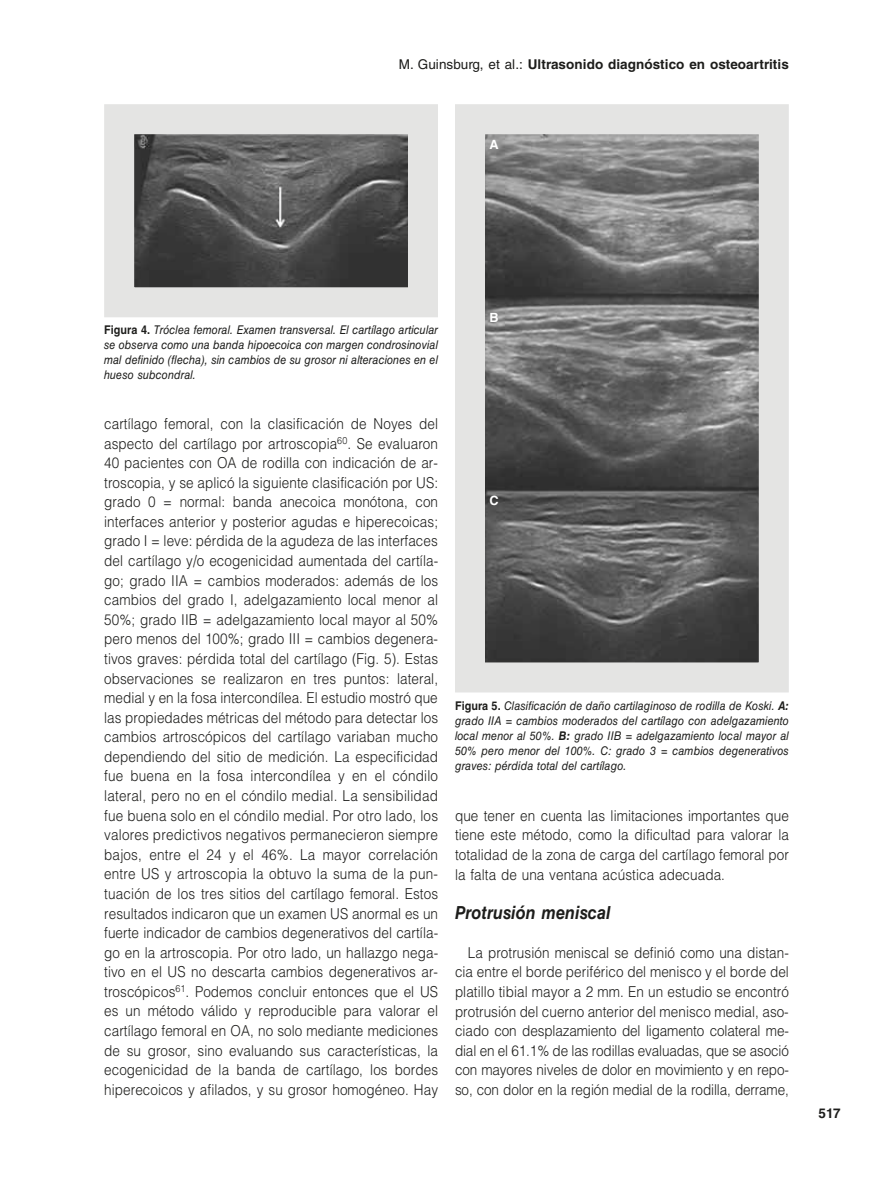
<style>
.page{position:relative;width:893px;height:1191px;background:#fff}
.page>*{position:absolute;margin:0;border:0;box-sizing:border-box;transform-origin:0 0}
.t1{font:italic 700 18px "Helvetica LT Std";letter-spacing:.005em;color:#1d1d1b;scale:.9 1}
.t2{font:300 15px/19.5px "Helvetica LT Std";letter-spacing:.005em;color:#1d1d1b;text-align:justify;scale:.9 1}
.t3{font:700 13.5px "Helvetica LT Std";letter-spacing:.005em;color:#1d1d1b}
.t4{font:700 12.75px "Helvetica LT Std";color:#fff}
.t5{font:italic 12px/15px "Helvetica LT Std";letter-spacing:.005em;color:#1d1d1b;text-align:justify;scale:.9 1}
.s1{font-weight:400}
.s2{font-weight:700;font-style:normal}
.s3{font-weight:700}
</style>
<div class="page">
<img style="left:135px;top:135px;width:272px;height:151px">
<div style="left:104px;top:104px;width:334px;height:213px;border:30px solid #e4e4e3"></div>
<img style="left:486px;top:135px;width:272px;height:526px">
<div style="left:455px;top:104px;width:334px;height:588px;border:30px solid #e4e4e3"></div>
<p class="t3" style="left:399px;top:56px;width:392px"><span class="s1">M. Guinsburg, et al.:</span> Ultrasonido diagnóstico en osteoartritis</p>
<p class="t4" style="left:489px;top:137px;width:11px">A</p>
<p class="t5" style="left:104px;top:323px;width:373px"><span class="s2">Figura 4.</span> Tróclea femoral. Examen transversal. El cartílago articular se observa como una banda hipoecoica con margen condrosinovial mal definido (flecha), sin cambios de su grosor ni alteraciones en el hueso subcondral.</p>
<p class="t2" style="left:104px;top:414px;width:373px">cartílago femoral, con la clasificación de Noyes del aspecto del cartílago por artroscopia<sup>60</sup>. Se evaluaron 40 pacientes con OA de rodilla con indicación de ar&shy;troscopia, y se aplicó la siguiente clasificación por US: grado 0 = normal: banda anecoica monótona, con interfaces anterior y posterior agudas e hiperecoicas; grado I = leve: pérdida de la agudeza de las interfaces del cartílago y/o ecogenicidad aumentada del cartíla&shy;go; grado IIA = cambios moderados: además de los cambios del grado I, adelgazamiento local menor al 50%; grado IIB = adelgazamiento local mayor al 50% pero menos del 100%; grado III = cambios degenera&shy;tivos graves: pérdida total del cartílago (Fig. 5). Estas observaciones se realizaron en tres puntos: lateral, medial y en la fosa intercondílea. El estudio mostró que las propiedades métricas del método para detectar los cambios artroscópicos del cartílago variaban mucho dependiendo del sitio de medición. La especificidad fue buena en la fosa intercondílea y en el cóndilo lateral, pero no en el cóndilo medial. La sensibilidad fue buena solo en el cóndilo medial. Por otro lado, los valores predictivos negativos permanecieron siempre bajos, entre el 24 y el 46%. La mayor correlación entre US y artroscopia la obtuvo la suma de la pun&shy;tuación de los tres sitios del cartílago femoral. Estos resultados indicaron que un examen US anormal es un fuerte indicador de cambios degenerativos del cartíla&shy;go en la artroscopia. Por otro lado, un hallazgo nega&shy;tivo en el US no descarta cambios degenerativos ar&shy;troscópicos<sup>61</sup>. Podemos concluir entonces que el US es un método válido y reproducible para valorar el cartílago femoral en OA, no solo mediante mediciones de su grosor, sino evaluando sus características, la ecogenicidad de la banda de cartílago, los bordes hiperecoicos y afilados, y su grosor homogéneo. Hay</p>
<p class="t4" style="left:489px;top:310px;width:11px">B</p>
<p class="t4" style="left:489px;top:492px;width:11px">C</p>
<p class="t5" style="left:455px;top:698px;width:373px"><span class="s2">Figura 5.</span> Clasificación de daño cartilaginoso de rodilla de Koski. <span class="s3">A: </span>grado IIA = cambios moderados del cartílago con adelgazamiento local menor al 50%. <span class="s3">B:</span> grado IIB = adelgazamiento local mayor al 50% pero menor del 100%. C: grado 3 = cambios degenerativos graves: pérdida total del cartílago.</p>
<p class="t2" style="left:455px;top:805px;width:373px">que tener en cuenta las limitaciones importantes que tiene este método, como la dificultad para valorar la totalidad de la zona de carga del cartílago femoral por la falta de una ventana acústica adecuada.</p>
<p class="t1" style="left:455px;top:901px;width:174px">Protrusión meniscal</p>
<p class="t2" style="left:455px;top:942px;width:373px;text-indent:13px">La protrusión meniscal se definió como una distan&shy;cia entre el borde periférico del menisco y el borde del platillo tibial mayor a 2 mm. En un estudio se encontró protrusión del cuerno anterior del menisco medial, aso&shy;ciado con desplazamiento del ligamento colateral me&shy;dial en el 61.1% de las rodillas evaluadas, que se asoció con mayores niveles de dolor en movimiento y en repo&shy;so, con dolor en la región medial de la rodilla, derrame,</p>
<p class="t3" style="left:819px;top:1104px;width:24px">517</p>
</div>
